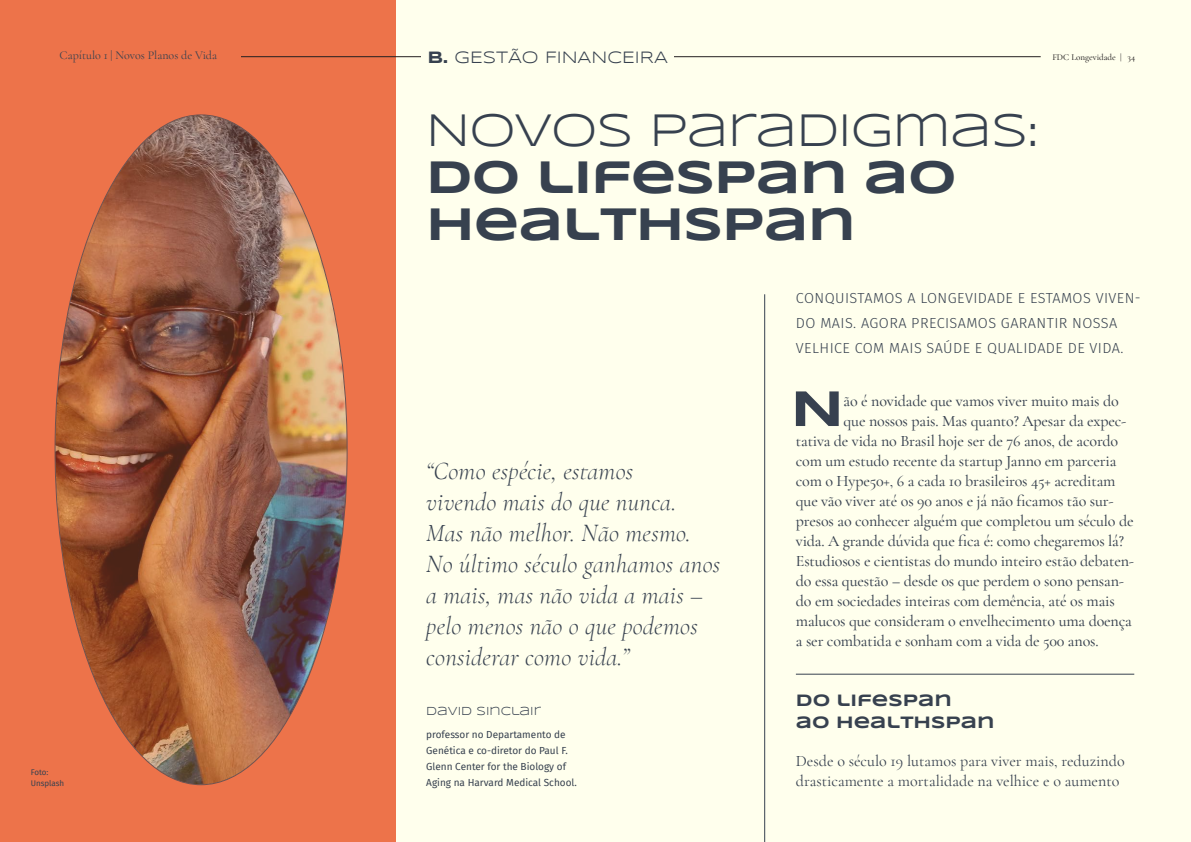
<style>
.page{position:relative;width:1191px;height:842px;background:#ffffed}
.page>*{position:absolute;margin:0;border:0;box-sizing:border-box;transform-origin:0 0}
.Paragrafo_inicial{font:700 51.5px "Syncopate";color:#37414f}
.t1{font:47px/47px "Syncopate";letter-spacing:-.02em;color:#37414f}
.t2{font:700 47px "Syncopate";letter-spacing:-.02em;color:#37414f}
.t3{font:italic 300 25px/31px "Cormorant Garamond";letter-spacing:.01em;color:#37414f}
.t4{font:700 17px "Syncopate";color:#37414f}
.t5{font:17px "Syncopate";color:#37414f}
.Paragrafo_inicial-2{font:500 16px "Cormorant Garamond";letter-spacing:-.01em;color:#37414f}
.t6{font:16px/20px "Cormorant Garamond";color:#37414f}
.t7{font:300 14.5px/25px "Fira Sans";letter-spacing:.03em;color:#37414f}
.t8{font:12px "Cormorant Garamond";color:#37414f}
.t9{font:12px "Syncopate";color:#37414f}
.t10{font:10px/16px "Fira Sans";color:#37414f}
.t11{font:500 9px "Cormorant Garamond";color:#231f20}
.t12{font:8px "Fira Sans";color:#37414f}
.s1{font-weight:700}
</style>
<div class="page">
<div style="left:0;top:0;width:395px;height:842px;background:#ed734a"></div>
<img style="left:55px;top:115px;width:292px;height:670px">
<hr style="left:764px;top:294px;width:1px;height:548px;background:#37414f">
<hr style="left:796px;top:674px;width:338px;height:1px;background:#37414f">
<hr style="left:112px;top:57px;width:928px;height:1px;background:#231f20">
<div style="left:60px;top:48px;width:181px;height:17px;background:#ed734a"></div>
<div style="left:421px;top:50px;width:252px;height:18px;background:#ffffed"></div>
<p class="t8" style="left:60px;top:48px;width:159px">Capítulo 1 | Novos Planos de Vida</p>
<p class="t5" style="left:427px;top:47px;width:242px"><span class="s1">B.</span> GESTÃO FINANCEIRA</p>
<p class="t11" style="left:1052px;top:52px;width:84px">FDC Longevidade | 34</p>
<p class="t1" style="left:426px;top:107px;width:614px">NOVOS PARADIGMAS:<br><span class="s1">DO LIFESPAN AO</span></p>
<p class="t2" style="left:426px;top:195px;width:431px">HEALTHSPAN</p>
<p class="t12" style="left:31px;top:766px;width:19px">Foto:</p>
<p class="t12" style="left:31px;top:777px;width:35px">Unsplash</p>
<p class="t3" style="left:426px;top:455px;width:209px">“Como espécie, estamos</p>
<p class="t3" style="left:426px;top:486px;width:251px">vivendo mais do que nunca.</p>
<p class="t3" style="left:426px;top:517px;width:266px">Mas não melhor. Não mesmo.</p>
<p class="t3" style="left:426px;top:548px;width:295px">No último século ganhamos anos a mais, mas não vida a mais –</p>
<p class="t3" style="left:426px;top:610px;width:273px">pelo menos não o que podemos</p>
<p class="t3" style="left:426px;top:641px;width:204px">considerar como vida.”</p>
<p class="t9" style="left:426px;top:704px;width:116px">DAVID SINCLAIR</p>
<p class="t10" style="left:426px;top:726px;width:152px">professor no Departamento de<br>Genética e co-diretor do Paul F.<br>Glenn Center for the Biology of<br>Aging na Harvard Medical School.</p>
<p class="t7" style="left:796px;top:285px;width:346px">CONQUISTAMOS A LONGEVIDADE E ESTAMOS VIVEN-<br>DO MAIS. AGORA PRECISAMOS GARANTIR NOSSA<br>VELHICE COM MAIS SAÚDE E QUALIDADE DE VIDA.</p>
<p class="Paragrafo_inicial" style="left:790px;top:377px;width:55px">N</p>
<p class="Paragrafo_inicial-2" style="left:843px;top:391px;width:277px">ão é novidade que vamos viver muito mais do</p>
<p class="Paragrafo_inicial-2" style="left:843px;top:411px;width:284px">que nossos pais. Mas quanto? Apesar da expec-</p>
<p class="Paragrafo_inicial-2" style="left:796px;top:431px;width:324px">tativa de vida no Brasil hoje ser de 76 anos, de acordo</p>
<p class="Paragrafo_inicial-2" style="left:796px;top:451px;width:322px">com um estudo recente da startup Janno em parceria</p>
<p class="Paragrafo_inicial-2" style="left:796px;top:471px;width:321px">com o Hype50+, 6 a cada 10 brasileiros 45+ acreditam</p>
<p class="Paragrafo_inicial-2" style="left:796px;top:491px;width:319px">que vão viver até os 90 anos e já não ficamos tão sur-</p>
<p class="Paragrafo_inicial-2" style="left:796px;top:511px;width:339px">presos ao conhecer alguém que completou um século de</p>
<p class="Paragrafo_inicial-2" style="left:796px;top:531px;width:330px">vida. A grande dúvida que fica é: como chegaremos lá?</p>
<p class="Paragrafo_inicial-2" style="left:796px;top:551px;width:340px">Estudiosos e cientistas do mundo inteiro estão debaten-</p>
<p class="Paragrafo_inicial-2" style="left:796px;top:571px;width:330px">do essa questão – desde os que perdem o sono pensan-</p>
<p class="Paragrafo_inicial-2" style="left:796px;top:591px;width:320px">do em sociedades inteiras com demência, até os mais</p>
<p class="Paragrafo_inicial-2" style="left:796px;top:611px;width:337px">malucos que consideram o envelhecimento uma doença</p>
<p class="Paragrafo_inicial-2" style="left:796px;top:631px;width:304px">a ser combatida e sonham com a vida de 500 anos.</p>
<p class="t4" style="left:796px;top:690px;width:157px">DO LIFESPAN</p>
<p class="t4" style="left:796px;top:712px;width:200px">AO HEALTHSPAN</p>
<p class="t6" style="left:796px;top:751px;width:330px">Desde o século 19 lutamos para viver mais, reduzindo drasticamente a mortalidade na velhice e o aumento</p>
</div>
